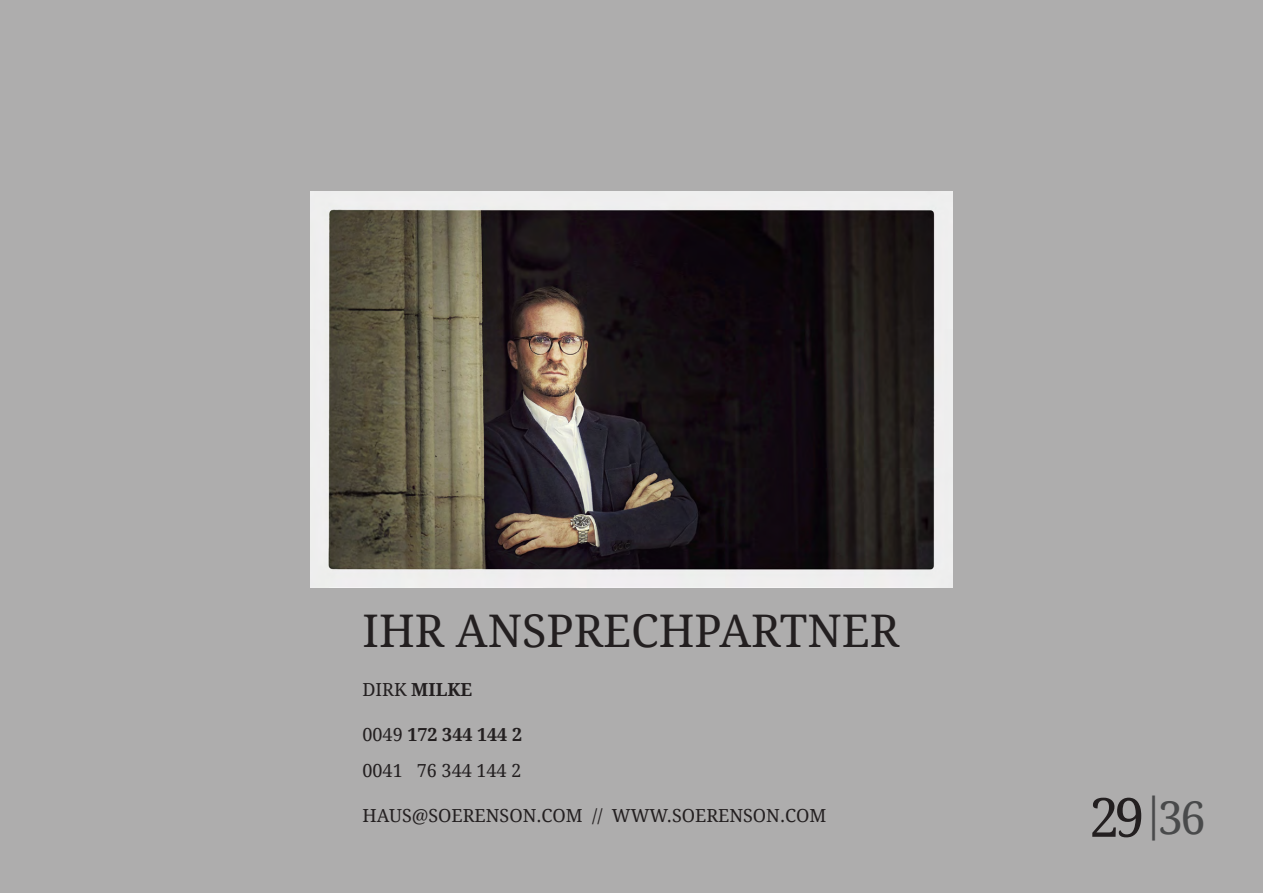
<style>
.page{position:relative;width:1263px;height:893px;background:#aeadad}
.page>*{position:absolute;margin:0;border:0;box-sizing:border-box;transform-origin:0 0}
.t1{font:45px "Droid Serif";color:#231f20}
.t2{font:45px "Droid Serif";color:#494a4b}
.t3{font:18px/36px "Droid Serif";color:#231f20}
.t4{font:700 18px "Droid Serif";color:#231f20}
.s1{font-weight:400}
.s2{font-weight:700}
.s3{font-size:54px;color:#231f20}
</style>
<div class="page">
<img style="left:310px;top:191px;width:642px;height:396px">
<h1 class="t1" style="left:362px;top:605px;width:538px">IHR ANSPRECHPARTNER</h1>
<p class="t4" style="left:362px;top:679px;width:111px"><span class="s1">DIRK</span> MILKE</p>
<p class="t3" style="left:362px;top:716px;width:161px">0049 <span class="s2">172 344 144 2<br></span>0041 76 344 144 2</p>
<p class="t3" style="left:362px;top:797px;width:465px">HAUS@SOERENSON.COM // WWW.SOERENSON.COM</p>
<h1 class="t2" style="left:1089px;top:792px;width:118px"><span class="s3">29</span>|36</h1>
</div>
